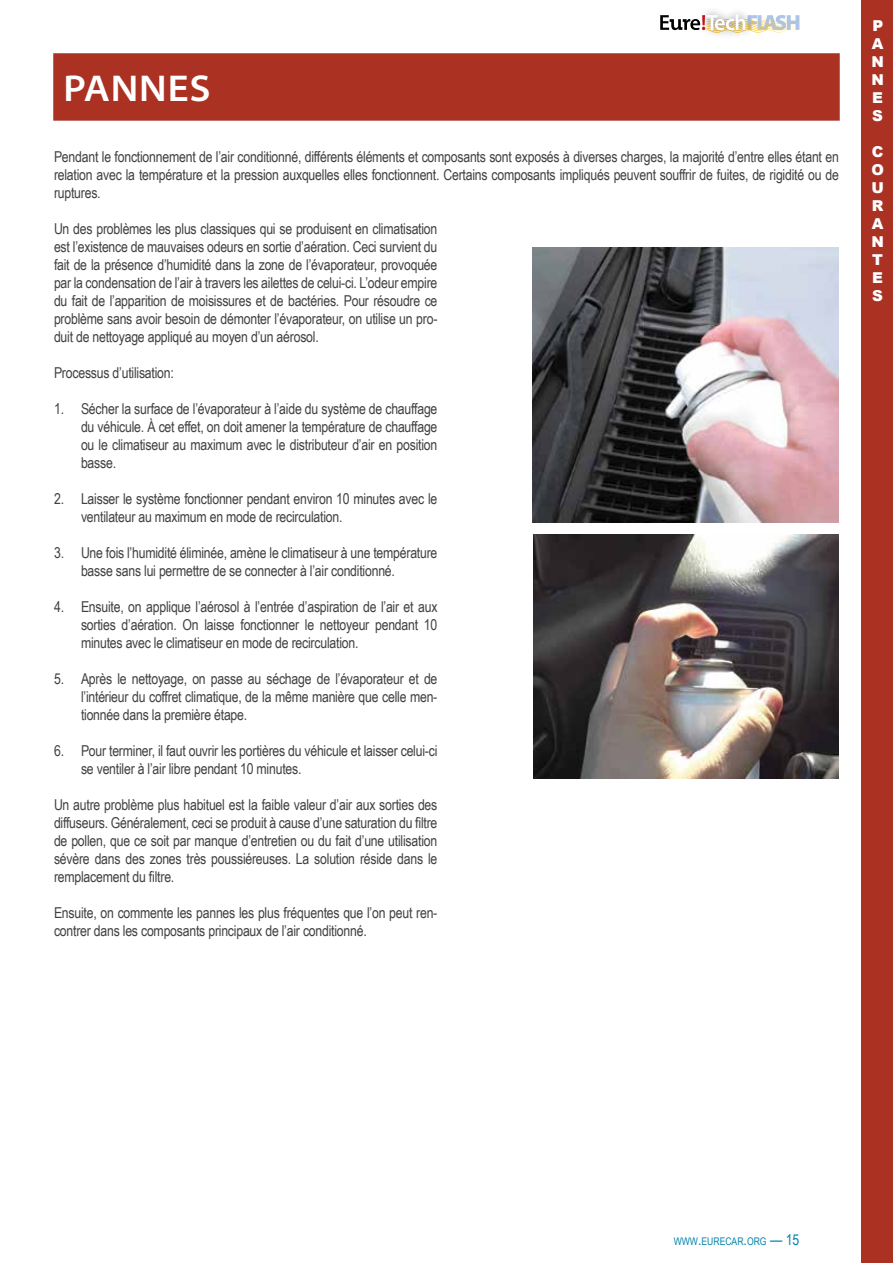
<style>
.page{position:relative;width:893px;height:1263px;background:#fff}
.page>*{position:absolute;margin:0;border:0;box-sizing:border-box;transform-origin:0 0}
.t1{font:600 semi-expanded 37.5px "Myriad Pro";letter-spacing:.02em;color:#fff}
.t2{font:15px/18px "Arial Narrow";letter-spacing:-.015em;color:#414042;text-align:justify}
.t3{font:900 15px/18px "Arial";color:#fff;text-align:justify}
.t4{font:10.5px "Arial Narrow";color:#0482ab}
.s1{font-size:15px}
</style>
<div class="page">
<svg style="left:660px;top:14px;width:139px;height:19px"></svg>
<div style="left:54px;top:54px;width:785px;height:66px;background:#ab3123"></div>
<div style="left:53px;top:53px;width:787px;height:68px;border:2px solid #ab3123"></div>
<img style="left:532px;top:247px;width:307px;height:275px">
<img style="left:533px;top:535px;width:306px;height:243px">
<div style="left:862px;top:0;width:31px;height:1263px;background:#ab3123"></div>
<h1 class="t1" style="left:64px;top:68px;width:149px">PANNES</h1>
<p class="t2" style="left:54px;top:147px;width:786px">Pendant le fonctionnement de l’air conditionné, différents éléments et composants sont exposés à diverses charges, la majorité d’entre elles étant en relation avec la température et la pression auxquelles elles fonctionnent. Certains composants impliqués peuvent souffrir de fuites, de rigidité ou de ruptures.</p>
<p class="t2" style="left:54px;top:219px;width:385px">Un des problèmes les plus classiques qui se produisent en climatisation est l’existence de mauvaises odeurs en sortie d’aération. Ceci survient du fait de la présence d’humidité dans la zone de l’évaporateur, provoquée par la condensation de l’air à travers les ailettes de celui-ci. L’odeur empire du fait de l’apparition de moisissures et de bactéries. Pour résoudre ce problème sans avoir besoin de démonter l’évaporateur, on utilise un pro&shy;duit de nettoyage appliqué au moyen d’un aérosol.</p>
<p class="t2" style="left:54px;top:363px;width:121px">Processus d’utilisation:</p>
<p class="t2" style="left:81px;top:399px;width:358px;text-indent:-27px">1. Sécher la surface de l’évaporateur à l’aide du système de chauffage du véhicule. À cet effet, on doit amener la température de chauffage ou le climatiseur au maximum avec le distributeur d’air en position basse.</p>
<p class="t2" style="left:81px;top:489px;width:358px;text-indent:-27px">2. Laisser le système fonctionner pendant environ 10 minutes avec le ventilateur au maximum en mode de recirculation.</p>
<p class="t2" style="left:81px;top:543px;width:358px;text-indent:-27px">3. Une fois l’humidité éliminée, amène le climatiseur à une température basse sans lui permettre de se connecter à l’air conditionné.</p>
<p class="t2" style="left:81px;top:597px;width:358px;text-indent:-27px">4. Ensuite, on applique l’aérosol à l’entrée d’aspiration de l’air et aux sorties d’aération. On laisse fonctionner le nettoyeur pendant 10 minutes avec le climatiseur en mode de recirculation.</p>
<p class="t2" style="left:81px;top:669px;width:358px;text-indent:-27px">5. Après le nettoyage, on passe au séchage de l’évaporateur et de l’intérieur du coffret climatique, de la même manière que celle men&shy;tionnée dans la première étape.</p>
<p class="t2" style="left:81px;top:741px;width:358px;text-indent:-27px">6. Pour terminer, il faut ouvrir les portières du véhicule et laisser celui-ci se ventiler à l’air libre pendant 10 minutes.</p>
<p class="t2" style="left:54px;top:795px;width:385px">Un autre problème plus habituel est la faible valeur d’air aux sorties des diffuseurs. Généralement, ceci se produit à cause d’une saturation du filtre de pollen, que ce soit par manque d’entretien ou du fait d’une utilisation sévère dans des zones très poussiéreuses. La solution réside dans le remplacement du filtre.</p>
<p class="t2" style="left:54px;top:903px;width:385px">Ensuite, on commente les pannes les plus fréquentes que l’on peut ren&shy;contrer dans les composants principaux de l’air conditionné.</p>
<p class="t3" style="left:871px;top:16px;width:14px">P A N N E S</p>
<p class="t3" style="left:871px;top:142px;width:14px">C O U R A N T E S</p>
<p class="t4" style="left:674px;top:1233px;width:127px">WWW<span class="s1">.</span>EURECAR<span class="s1">.</span>ORG <span class="s1">— 15</span></p>
</div>
